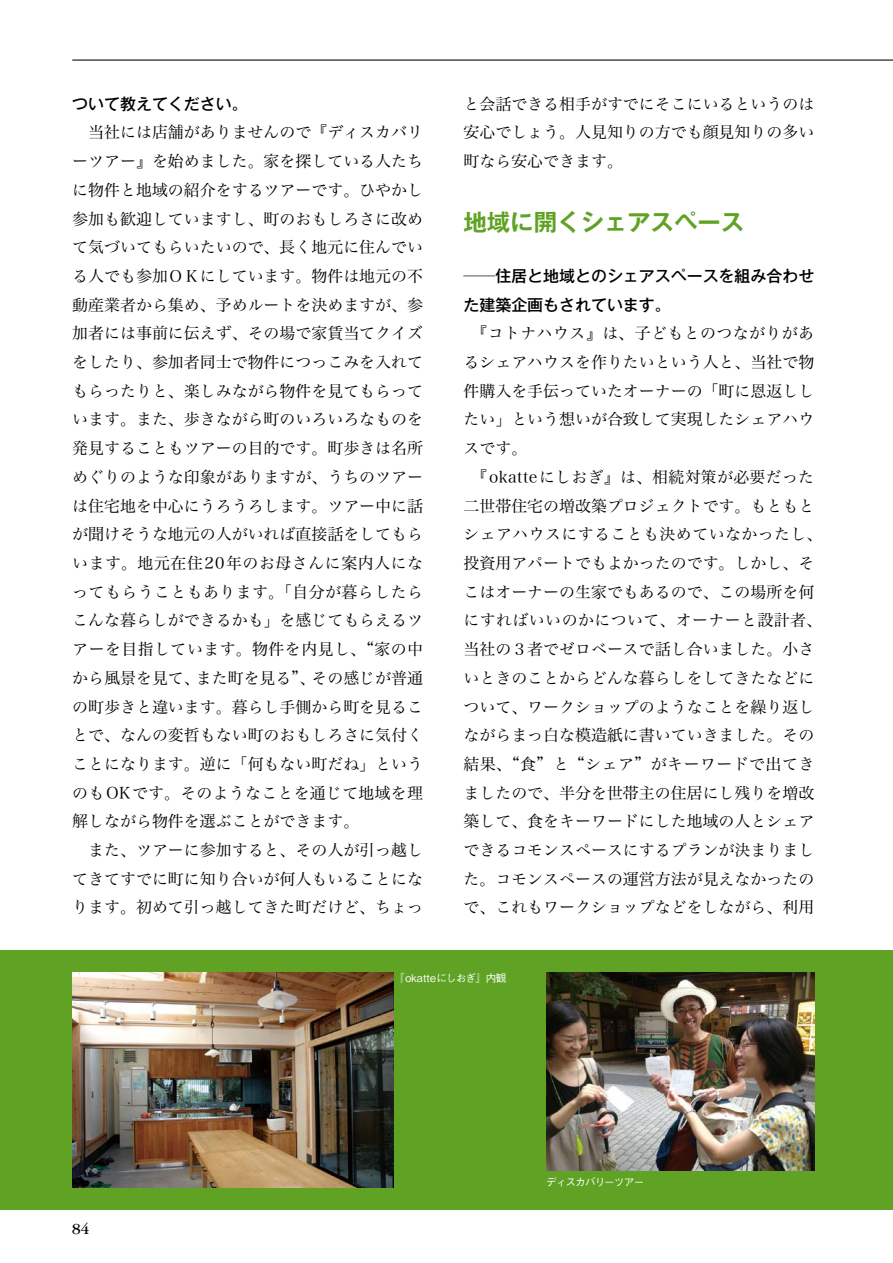
<style>
.page{position:relative;width:893px;height:1263px;background:#fff}
.page>*{position:absolute;margin:0;border:0;box-sizing:border-box;transform-origin:0 0}
.t1{font:700 23.4px "Gothic MB101 Pro De";color:#5fa224}
.t2{font:15.9px/28.7px "Hira Min Pro W3";color:#000}
.t3{font:500 15.9px/28.7px "Gothic MB101 Pro";color:#000}
.t4{font:15.9px "ITC Garamond Std";color:#000}
.t5{font:500 10.65px "Gothic BBB Pro";letter-spacing:.015em;color:#fff}
.t6{font:500 10.65px "Gothic BBB Pro";letter-spacing:-.085em;color:#fff}
.s1{font-family:"Gothic MB101 Pro De";font-weight:700}
</style>
<div class="page">
<div style="left:0;top:950px;width:893px;height:260px;background:#5fa224"></div>
<img style="left:72px;top:973px;width:321px;height:214px">
<img style="left:546px;top:973px;width:268px;height:197px">
<hr style="left:72px;top:60px;width:821px;height:1px;background:#000">
<p class="t3" style="left:72px;top:87px;width:177px">ついて教えてください。</p>
<p class="t2" style="left:72px;top:117px;width:352px">　当社には店舗がありませんので『ディスカバリーツアー』を始めました。家を探している人たちに物件と地域の紹介をするツアーです。ひやかし参加も歓迎していますし、町のおもしろさに改めて気づいてもらいたいので、長く地元に住んでいる人でも参加ＯＫにしています。物件は地元の不動産業者から集め、予めルートを決めますが、参加者には事前に伝えず、その場で家賃当てクイズをしたり、参加者同士で物件につっこみを入れてもらったりと、楽しみながら物件を見てもらっています。また、歩きながら町のいろいろなものを発見することもツアーの目的です。町歩きは名所めぐりのような印象がありますが、うちのツアーは住宅地を中心にうろうろします。ツアー中に話が聞けそうな地元の人がいれば直接話をしてもらいます。地元在住20年のお母さんに案内人になってもらうこともあります。「自分が暮らしたらこんな暮らしができるかも」を感じてもらえるツアーを目指しています。物件を内見し、“家の中から風景を見て、また町を見る”、その感じが普通の町歩きと違います。暮らし手側から町を見ることで、なんの変哲もない町のおもしろさに気付くことになります。逆に「何もない町だね」というのもOKです。そのようなことを通じて地域を理解しながら物件を選ぶことができます。<br>　また、ツアーに参加すると、その人が引っ越してきてすでに町に知り合いが何人もいることになります。初めて引っ越してきた町だけど、ちょっ</p>
<p class="t2" style="left:463px;top:88px;width:352px;text-align:justify">と会話できる相手がすでにそこにいるというのは安心でしょう。人見知りの方でも顔見知りの多い町なら安心できます。</p>
<h1 class="t1" style="left:463px;top:203px;width:282px">地域に開くシェアスペース</h1>
<p class="t3" style="left:463px;top:260px;width:352px"><span class="s1">─</span>住居と地域とのシェアスペースを組み合わせた建築企画もされています。</p>
<p class="t2" style="left:463px;top:318px;width:360px">　『コトナハウス』は、子どもとのつながりがあるシェアハウスを作りたいという人と、当社で物件購入を手伝っていたオーナーの「町に恩返ししたい」という想いが合致して実現したシェアハウスです。<br>　『okatteにしおぎ』は、相続対策が必要だった二世帯住宅の増改築プロジェクトです。もともとシェアハウスにすることも決めていなかったし、投資用アパートでもよかったのです。しかし、そこはオーナーの生家でもあるので、この場所を何にすればいいのかについて、オーナーと設計者、当社の３者でゼロベースで話し合いました。小さいときのことからどんな暮らしをしてきたなどについて、ワークショップのようなことを繰り返しながらまっ白な模造紙に書いていきました。その結果、“食”と“シェア”がキーワードで出てきましたので、半分を世帯主の住居にし残りを増改築して、食をキーワードにした地域の人とシェアできるコモンスペースにするプランが決まりました。コモンスペースの運営方法が見えなかったので、これもワークショップなどをしながら、利用</p>
<p class="t4" style="left:72px;top:1220px;width:18px">84</p>
<p class="t5" style="left:394px;top:969px;width:114px">『okatteにしおぎ』内観</p>
<p class="t6" style="left:546px;top:1174px;width:100px">ディスカバリーツアー</p>
</div>
